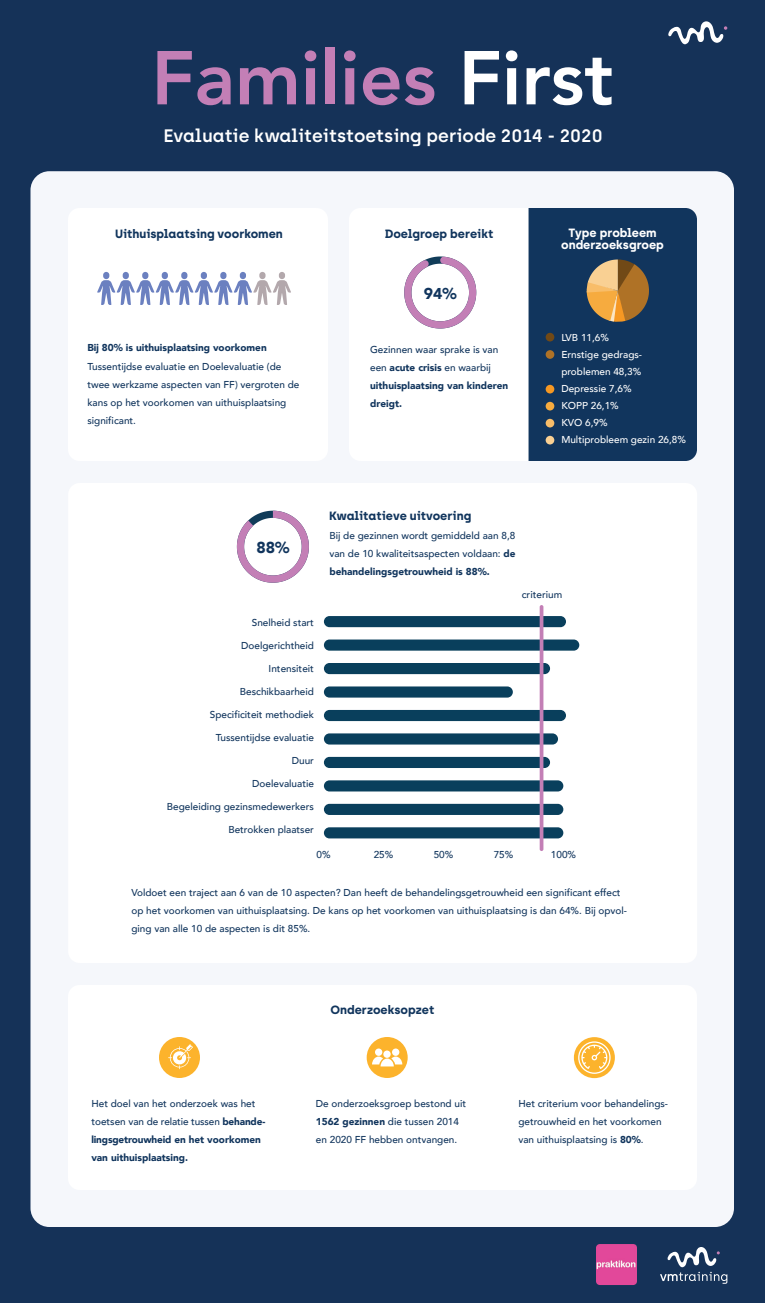
<style>
.page{position:relative;width:765px;height:1303px;background:#153258}
.page>*{position:absolute;margin:0;border:0;box-sizing:border-box;transform-origin:0 0}
.t1{font:800 75.4px "Avenir";color:#c37fb6}
.t2{font:600 18px "Archia";color:#fff}
.t3{font:900 15.8px "Avenir";color:#11355d}
.t4{font:900 15.7px "Avenir";color:#11355d}
.t5{font:700 12px "Archia";color:#11355d}
.t6{font:700 12px/12px "Archia";color:#fff;text-align:center}
.t7{font:500 10px/18px "Avenir";color:#11355d}
.t8{font:900 10px/18px "Avenir";color:#11355d}
.t9{font:500 10px/17px "Avenir";color:#fff}
.s1{color:#fff}
.s2{font-weight:500}
.s3{font-weight:900}
</style>
<div class="page">
<div style="left:31px;top:171px;width:703px;height:1056px;background:#f5f7fb;border-radius:19px"></div>
<div style="left:68px;top:208px;width:260px;height:253px;background:#fff;border-radius:12px"></div>
<div style="left:68px;top:483px;width:629px;height:480px;background:#fff;border-radius:12px"></div>
<div style="left:68px;top:985px;width:629px;height:205px;background:#fff;border-radius:12px"></div>
<svg style="left:97px;top:272px;width:194px;height:33px"></svg>
<div style="left:476px;top:208px;width:53px;height:253px;background:#fff"></div>
<svg style="left:404px;top:256px;width:72px;height:73px"></svg>
<div style="left:529px;top:208px;width:168px;height:253px;background:#11355d"></div>
<svg style="left:587px;top:260px;width:62px;height:62px;background:#a8814b"></svg>
<div style="left:546px;top:333px;width:8px;height:8px;background:#714916;border-radius:50%"></div>
<div style="left:546px;top:350px;width:8px;height:9px;background:#af7226;border-radius:50%"></div>
<div style="left:546px;top:385px;width:8px;height:8px;background:#f69823;border-radius:50%"></div>
<div style="left:546px;top:402px;width:8px;height:8px;background:#f6ab3f;border-radius:50%"></div>
<div style="left:546px;top:419px;width:8px;height:8px;background:#f8bd69;border-radius:50%"></div>
<div style="left:546px;top:436px;width:8px;height:8px;background:#f9d093;border-radius:50%"></div>
<div style="left:324px;top:616px;width:242px;height:11px;background:#093f5c;border-radius:6px"></div>
<div style="left:324px;top:640px;width:255px;height:11px;background:#093f5c;border-radius:6px"></div>
<div style="left:324px;top:663px;width:226px;height:11px;background:#093f5c;border-radius:6px"></div>
<div style="left:324px;top:686px;width:189px;height:12px;background:#093f5c;border-radius:6px"></div>
<div style="left:324px;top:710px;width:242px;height:11px;background:#093f5c;border-radius:6px"></div>
<div style="left:324px;top:733px;width:234px;height:12px;background:#093f5c;border-radius:6px"></div>
<div style="left:324px;top:757px;width:226px;height:11px;background:#093f5c;border-radius:6px"></div>
<div style="left:324px;top:780px;width:239px;height:11px;background:#093f5c;border-radius:6px"></div>
<div style="left:324px;top:804px;width:239px;height:11px;background:#093f5c;border-radius:6px"></div>
<div style="left:324px;top:827px;width:239px;height:11px;background:#093f5c;border-radius:6px"></div>
<hr style="left:540px;top:605px;width:3px;height:246px;background:#c37fb6;border-radius:2px">
<svg style="left:237px;top:511px;width:72px;height:72px"></svg>
<img style="left:596px;top:1244px;width:41px;height:41px">
<div style="left:159px;top:1037px;width:41px;height:41px;background:#fcb32c;border-radius:50%"></div>
<svg style="left:168px;top:1044px;width:25px;height:25px"></svg>
<div style="left:367px;top:1037px;width:41px;height:41px;background:#fcb32c;border-radius:50%"></div>
<div style="left:383px;top:1051px;width:8px;height:7px;background:#fff;border-radius:50%"></div>
<div style="left:392px;top:1049px;width:7px;height:7px;background:#fff;border-radius:50%"></div>
<div style="left:375px;top:1049px;width:7px;height:7px;background:#fff;border-radius:50%"></div>
<svg style="left:372px;top:1057px;width:30px;height:9px"></svg>
<div style="left:574px;top:1037px;width:41px;height:41px;background:#fcb32c;border-radius:50%"></div>
<svg style="left:578px;top:1041px;width:33px;height:33px"></svg>
<svg style="left:668px;top:21px;width:59px;height:23px"></svg>
<svg style="left:660px;top:1247px;width:67px;height:37px"></svg>
<h1 class="t1" style="left:151px;top:19px;width:464px">Families <span class="s1">First</span></h1>
<h2 class="t2" style="left:163px;top:125px;width:441px">Evaluatie kwaliteitstoetsing periode 2014 - 2020</h2>
<p class="t5" style="left:115px;top:227px;width:169px">Uithuisplaatsing voorkomen</p>
<p class="t8" style="left:87px;top:338px;width:181px">Bĳ 80% is uithuisplaatsing voorkomen</p>
<p class="t7" style="left:87px;top:357px;width:214px">Tussentijdse evaluatie en Doelevaluatie (de twee werkzame aspecten van FF) vergroten de kans op het voorkomen van uithuisplaatsing significant.</p>
<p class="t5" style="left:385px;top:227px;width:110px">Doelgroep bereikt</p>
<h3 class="t4" style="left:424px;top:281px;width:34px">94%</h3>
<p class="t8" style="left:370px;top:340px;width:140px"><span class="s2">Gezinnen waar sprake is van een</span> acute crisis <span class="s2">en waarbij </span>uithuisplaatsing van kinderen dreigt.</p>
<p class="t6" style="left:561px;top:227px;width:104px">Type probleem onderzoeksgroep</p>
<p class="t9" style="left:561px;top:328px;width:126px">LVB 11,6%<br>Ernstige gedrags&shy;problemen 48,3%<br>Depressie 7,6%<br>KOPP 26,1%<br>KVO 6,9%<br>Multiprobleem gezin 26,8%</p>
<h3 class="t3" style="left:256px;top:534px;width:35px">88%</h3>
<p class="t7" style="left:252px;top:613px;width:64px">Snelheid start</p>
<p class="t7" style="left:241px;top:636px;width:74px">Doelgerichtheid</p>
<p class="t7" style="left:269px;top:659px;width:47px">Intensiteit</p>
<p class="t7" style="left:240px;top:682px;width:76px">Beschikbaarheid</p>
<p class="t7" style="left:210px;top:705px;width:106px">Specificiteit methodiek</p>
<p class="t7" style="left:216px;top:728px;width:100px">Tussentijdse evaluatie</p>
<p class="t7" style="left:292px;top:751px;width:24px">Duur</p>
<p class="t7" style="left:252px;top:774px;width:63px">Doelevaluatie</p>
<p class="t7" style="left:167px;top:797px;width:149px">Begeleiding gezinsmedewerkers</p>
<p class="t7" style="left:228px;top:820px;width:87px">Betrokken plaatser</p>
<p class="t5" style="left:329px;top:509px;width:144px">Kwalitatieve uitvoering</p>
<p class="t7" style="left:329px;top:526px;width:188px;text-align:justify">Bij de gezinnen wordt gemiddeld aan 8,8 van de 10 kwaliteitsaspecten voldaan: <span class="s3">de behandelingsgetrouwheid is 88%.</span></p>
<p class="t7" style="left:522px;top:585px;width:42px">criterium</p>
<p class="t7" style="left:316px;top:845px;width:16px">0%</p>
<p class="t7" style="left:374px;top:845px;width:21px">25%</p>
<p class="t7" style="left:434px;top:845px;width:21px">50%</p>
<p class="t7" style="left:494px;top:845px;width:21px">75%</p>
<p class="t7" style="left:551px;top:845px;width:27px">100%</p>
<p class="t7" style="left:131px;top:883px;width:497px">Voldoet een traject aan 6 van de 10 aspecten? Dan heeft de behandelingsgetrouwheid een significant effect op het voorkomen van uithuisplaatsing. De kans op het voorkomen van uithuisplaatsing is dan 64%. Bij opvol&shy;ging van alle 10 de aspecten is dit 85%.</p>
<p class="t5" style="left:331px;top:1003px;width:105px">Onderzoeksopzet</p>
<p class="t8" style="left:91px;top:1094px;width:175px"><span class="s2">Het doel van het onderzoek was het toetsen van de relatie tussen</span> behande&shy;lingsgetrouwheid en het voorkomen van uithuisplaatsing.</p>
<p class="t7" style="left:316px;top:1094px;width:152px">De onderzoeksgroep bestond uit<br><span class="s3">1562 gezinnen</span> die tussen 2014 en 2020 FF hebben ontvangen.</p>
<p class="t7" style="left:518px;top:1094px;width:151px">Het criterium voor behandelings&shy;getrouwheid en het voorkomen van uithuisplaatsing is <span class="s3">80%</span>.</p>
</div>
